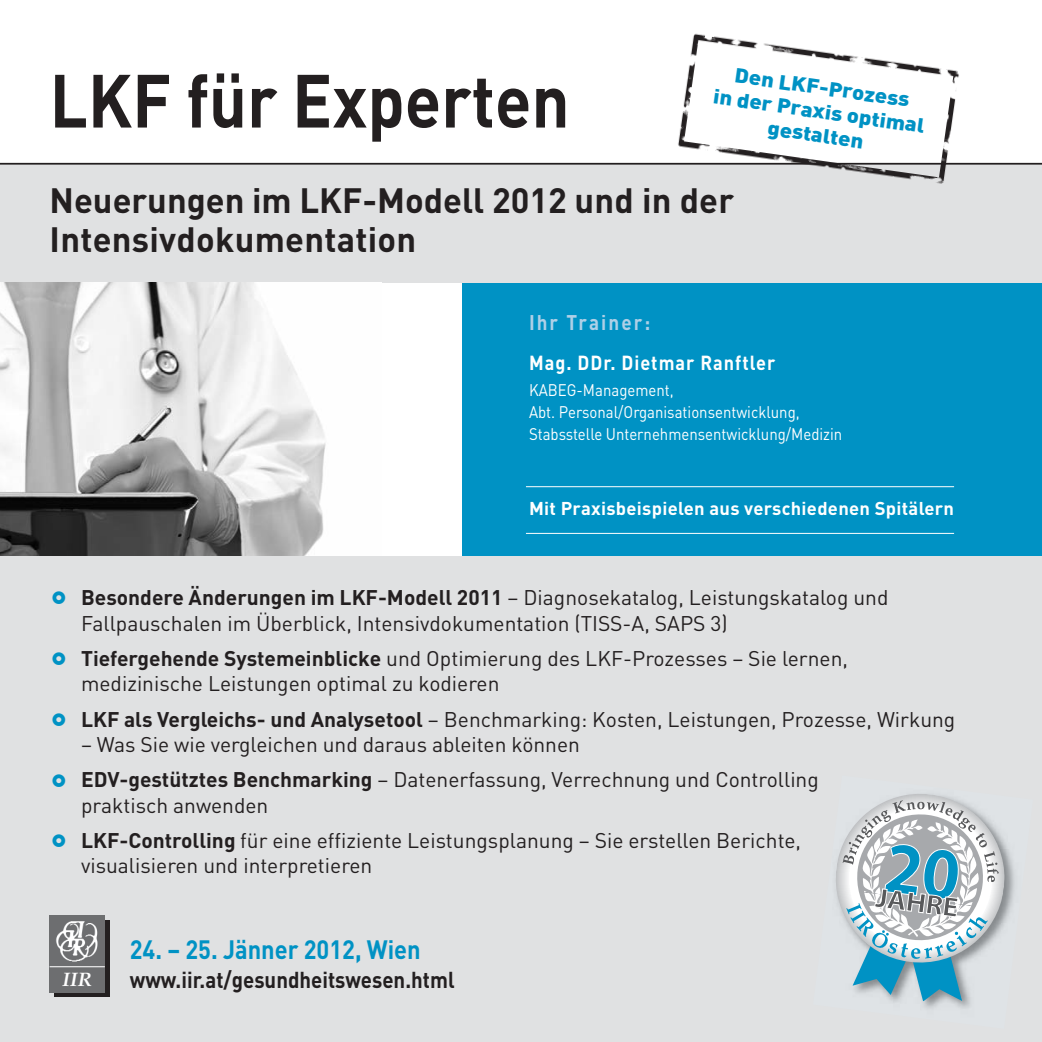
<style>
.page{position:relative;width:1042px;height:1042px;background:#fff}
.page>*{position:absolute;margin:0;border:0;box-sizing:border-box;transform-origin:0 0}
.t1{font:700 74.02px "DIN";color:#231f20;scale:.9 1}
.t2{font:700 34.82px/39.2px "DIN";letter-spacing:.01em;color:#231f20}
.t3{font:700 26.25px "DIN";color:#0092c4;scale:.9 1}
.t4{font:700 22.75px "DIN";color:#231f20;scale:.9 1}
.t5{font:21px/25.4px "DIN";color:#231f20}
.t6{font:700 21px "DIN";letter-spacing:.11em;color:#afd0e7;scale:.9 1}
.t7{font:900 20.12px/23.8px "DIN";color:#0092c4;text-align:center;scale:1.1 1}
.t8{font:700 20.12px "DIN";letter-spacing:.055em;color:#fff;scale:.9 1}
.t9{font:19.43px "Palatino Bold Italic Os F";color:#fff}
.t10{font:700 18.38px "DIN";letter-spacing:.015em;color:#fff}
.t11{font:16.62px/21.9px "DIN";color:#fff;scale:.9 1}
.s1{font-weight:700}
</style>
<div class="page">
<div style="left:0;top:164px;width:1042px;height:878px;background:#e0e1e2"></div>
<div style="left:391px;top:283px;width:651px;height:273px;background:#0092c4"></div>
<div style="left:0;top:283px;width:461px;height:273px;background:#fff"></div>
<img style="left:0;top:283px;width:326px;height:273px">
<hr style="left:0;top:163px;width:1042px;height:2px;background:#231f20">
<div style="left:54px;top:920px;width:55px;height:76px;background:#231f20"></div>
<img style="left:50px;top:915px;width:55px;height:51px">
<div style="left:50px;top:967px;width:55px;height:25px;background:#6d6e70"></div>
<hr style="left:50px;top:966px;width:55px;height:1px;background:#fff">
<img style="left:672px;top:33px;width:297px;height:151px">
<img style="left:893px;top:852px;width:122px;height:157px">
<svg style="left:835px;top:793px;width:174px;height:208px"></svg>
<hr style="left:526px;top:486px;width:428px;height:1px;background:#fff">
<hr style="left:526px;top:533px;width:428px;height:1px;background:#fff">
<h1 class="t1" style="left:50px;top:75px;width:579px">LKF für Experten</h1>
<p class="t7" style="left:718px;top:63px;width:195px;rotate:8deg">Den LKF-Prozess<br>in der Praxis optimal gestalten</p>
<h2 class="t2" style="left:50px;top:184px;width:686px">Neuerungen im LKF-Modell 2012 und in der<br>Intensivdokumentation</h2>
<p class="t6" style="left:529px;top:315px;width:136px">Ihr Trainer:</p>
<p class="t8" style="left:529px;top:355px;width:275px">Mag. DDr. Dietmar Ranftler</p>
<p class="t11" style="left:529px;top:381px;width:350px">KABEG-Management,<br>Abt. Personal/Organisationsentwicklung,<br>Stabsstelle Unternehmensentwicklung/Medizin</p>
<p class="t10" style="left:529px;top:502px;width:426px">Mit Praxisbeispielen aus verschiedenen Spitälern</p>
<p class="t5" style="left:81px;top:587px;width:809px"><span class="s1">Besondere Änderungen im LKF-Modell 2011</span> – Diagnosekatalog, Leistungskatalog und<br>Fallpauschalen im Überblick, Intensivdokumentation (TISS-A, SAPS 3)</p>
<p class="t5" style="left:81px;top:648px;width:768px"><span class="s1">Tiefergehende Systemeinblicke</span> und Optimierung des LKF-Prozesses – Sie lernen, medizinische Leistungen optimal zu kodieren</p>
<p class="t5" style="left:81px;top:709px;width:876px"><span class="s1">LKF als Vergleichs- und Analysetool</span> – Benchmarking: Kosten, Leistungen, Prozesse, Wirkung</p>
<p class="t5" style="left:81px;top:729px;width:739px;line-height:35.4px">– Was Sie wie vergleichen und daraus ableiten können<br><span class="s1">EDV-gestütztes Benchmarking</span> – Datenerfassung, Verrechnung und Controlling</p>
<p class="t5" style="left:81px;top:790px;width:721px;line-height:35.4px">praktisch anwenden<br><span class="s1">LKF-Controlling</span> für eine effiziente Leistungsplanung – Sie erstellen Berichte,</p>
<p class="t5" style="left:81px;top:855px;width:293px">visualisieren und interpretieren</p>
<p class="t3" style="left:130px;top:941px;width:325px">24. – 25. Jänner 2012, Wien</p>
<p class="t9" style="left:62px;top:972px;width:31px">IIR</p>
<p class="t4" style="left:130px;top:972px;width:362px">www.iir.at/gesundheitswesen.html</p>
</div>
